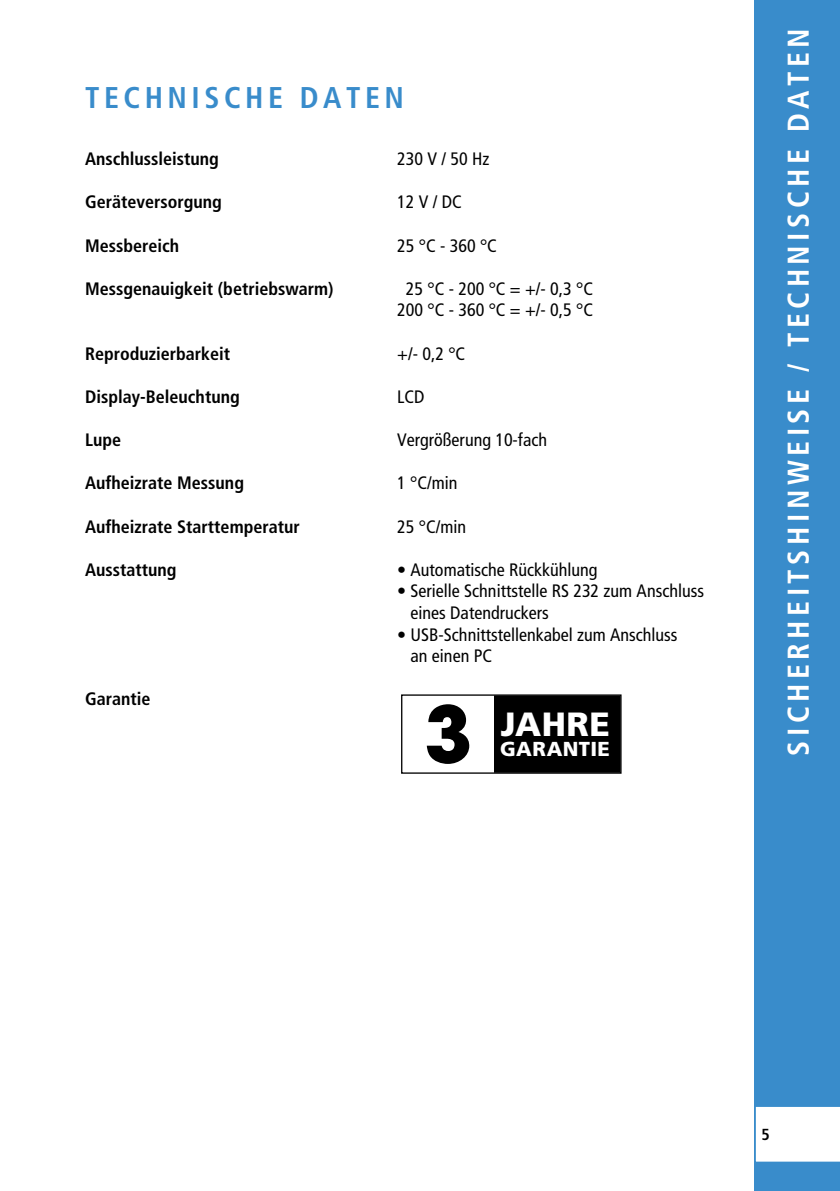
<style>
.page{position:relative;width:840px;height:1191px;background:#fff}
.page>*{position:absolute;margin:0;border:0;box-sizing:border-box;transform-origin:0 0}
.t1{font:700 77.8px "ITC Avant Garde Std";color:#000}
.t2{font:900 33.6px "Frutiger LT Std";letter-spacing:.015em;color:#fff}
.t3{font:700 condensed 30px "Frutiger LT Std";letter-spacing:.15em;color:#fff}
.t4{font:700 condensed 30px "Frutiger LT Std";letter-spacing:.15em;color:#398ccb}
.t5{font:900 20.2px "Frutiger LT Std";letter-spacing:.02em;color:#fff}
.t6{font:condensed 18px/21.6px "Frutiger LT Std";color:#000}
.t7{font:700 condensed 18px "Frutiger LT Std";color:#000}
.t8{font:700 condensed 16px "Frutiger LT Std";color:#000}
</style>
<div class="page">
<div style="left:754px;top:0;width:85px;height:1191px;background:#398ccb"></div>
<div style="left:755px;top:1106px;width:84px;height:56px;background:#fff"></div>
<div style="left:400px;top:693px;width:222px;height:81px;background:#000"></div>
<div style="left:398px;top:692px;width:226px;height:84px;border:4px solid #fff"></div>
<div style="left:401px;top:694px;width:92px;height:79px;background:#fff"></div>
<div style="left:401px;top:694px;width:220px;height:79px;border:1px solid #000"></div>
<h3 class="t4" style="left:85px;top:79px;width:320px">TECHNISCHE DATEN</h3>
<p class="t7" style="left:85px;top:148px;width:135px">Anschlussleistung</p>
<p class="t6" style="left:397px;top:148px;width:94px">230 V / 50 Hz</p>
<p class="t7" style="left:85px;top:191px;width:138px">Geräteversorgung</p>
<p class="t6" style="left:397px;top:191px;width:66px">12 V / DC</p>
<p class="t7" style="left:85px;top:235px;width:96px">Messbereich</p>
<p class="t6" style="left:397px;top:235px;width:101px">25 °C - 360 °C</p>
<p class="t7" style="left:85px;top:278px;width:250px">Messgenauigkeit (betriebswarm)</p>
<p class="t6" style="left:397px;top:278px;width:197px;text-align:center">25 °C - 200 °C = +/- 0,3 °C<br>200 °C - 360 °C = +/- 0,5 °C</p>
<p class="t7" style="left:85px;top:343px;width:147px">Reproduzierbarkeit</p>
<p class="t6" style="left:397px;top:343px;width:69px">+/- 0,2 °C</p>
<p class="t7" style="left:85px;top:386px;width:156px">Display-Beleuchtung</p>
<p class="t6" style="left:397px;top:386px;width:29px">LCD</p>
<p class="t7" style="left:85px;top:429px;width:37px">Lupe</p>
<p class="t6" style="left:397px;top:429px;width:151px">Vergrößerung 10-fach</p>
<p class="t7" style="left:85px;top:472px;width:160px">Aufheizrate Messung</p>
<p class="t6" style="left:397px;top:472px;width:62px">1 °C/min</p>
<p class="t7" style="left:85px;top:515px;width:216px">Aufheizrate Starttemperatur</p>
<p class="t6" style="left:397px;top:515px;width:70px">25 °C/min</p>
<p class="t7" style="left:85px;top:559px;width:93px">Ausstattung</p>
<p class="t6" style="left:397px;top:559px;width:201px">• Automatische Rückkühlung</p>
<p class="t6" style="left:410px;top:580px;width:295px;text-indent:-13px">• Serielle Schnittstelle RS 232 zum Anschluss eines Datendruckers</p>
<p class="t6" style="left:410px;top:623px;width:268px;text-indent:-13px">• USB-Schnittstellenkabel zum Anschluss an einen PC</p>
<p class="t7" style="left:85px;top:688px;width:67px">Garantie</p>
<h2 class="t2" style="left:500px;top:703px;width:111px">JAHRE</h2>
<h1 class="t1" style="left:424px;top:683px;width:50px">3</h1>
<p class="t5" style="left:500px;top:736px;width:111px">GARANTIE</p>
<h3 class="t3" style="left:780px;top:755px;width:729px;rotate:-90deg">SICHERHEITSHINWEISE / TECHNISCHE DATEN</h3>
<p class="t8" style="left:761px;top:1125px;width:10px">5</p>
</div>
